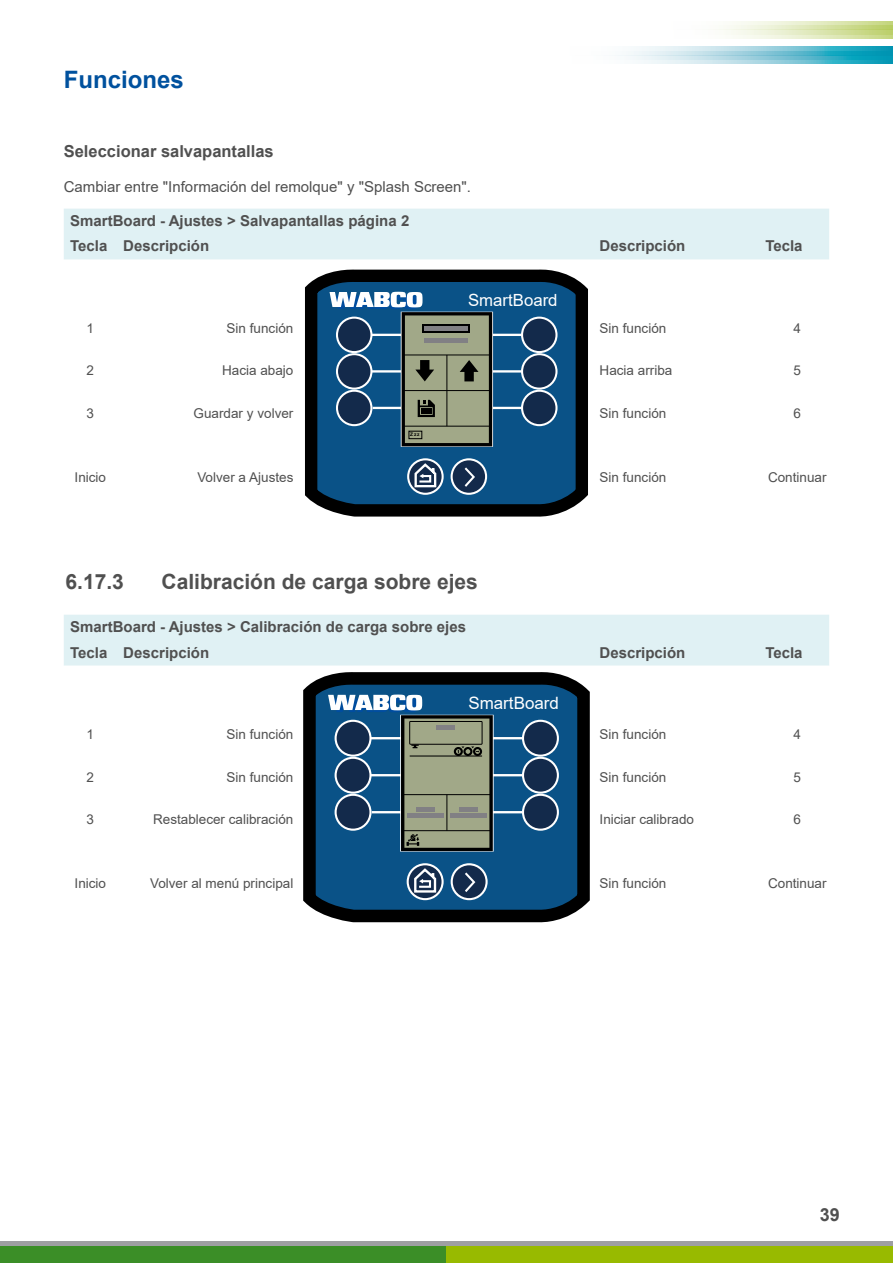
<style>
.page{position:relative;width:893px;height:1263px;background:#fff}
.page>*{position:absolute;margin:0;border:0;box-sizing:border-box;transform-origin:0 0}
.t1{font:700 24px "Arial";color:#00519e}
.t2{font:700 21px "Arial";color:#505050}
.t3{font:700 18px "Arial";color:#505050}
.t4{font:16.95px "Arial";color:#fff}
.t5{font:16.8px "Arial";color:#fff}
.t6{font:700 16.5px "Arial";color:#505050}
.t7{font:700 15px/25.5px "Arial";color:#505050}
.t8{font:15px "Arial";color:#505050}
.t9{font:13.5px "Arial";color:#505050}
.t10{font:700 4.8px "Arial";color:#000}
</style>
<div class="page">
<div style="left:0;top:1246px;width:446px;height:17px;background:#3b8e27"></div>
<div style="left:446px;top:1246px;width:447px;height:17px;background:#98ba00"></div>
<hr style="left:0;top:1242px;width:893px;height:4px;background:#9e9fa2">
<svg style="left:726px;top:34px;width:167px;height:4px"></svg>
<svg style="left:726px;top:30px;width:167px;height:4px"></svg>
<svg style="left:715px;top:21px;width:178px;height:9px"></svg>
<svg style="left:641px;top:60px;width:252px;height:4px"></svg>
<svg style="left:617px;top:55px;width:276px;height:5px"></svg>
<svg style="left:628px;top:47px;width:265px;height:8px;background:#88ccda"></svg>
<div style="left:64px;top:209px;width:765px;height:51px;background:#e0f1f4"></div>
<svg style="left:326px;top:269px;width:239px;height:5px"></svg>
<svg style="left:305px;top:274px;width:283px;height:243px;background:#133b58"></svg>
<div style="left:522px;top:318px;width:34px;height:34px;background:#132a4b;border-radius:50%"></div>
<div style="left:521px;top:317px;width:36px;height:36px;border:2px solid #fff;border-radius:50%"></div>
<div style="left:522px;top:354px;width:34px;height:35px;background:#132a4b;border-radius:50%"></div>
<div style="left:521px;top:353px;width:36px;height:37px;border:2px solid #fff;border-radius:50%"></div>
<div style="left:522px;top:391px;width:34px;height:34px;background:#132a4b;border-radius:50%"></div>
<div style="left:521px;top:390px;width:36px;height:36px;border:2px solid #fff;border-radius:50%"></div>
<hr style="left:491px;top:370px;width:31px;height:3px;background:#fff">
<hr style="left:491px;top:334px;width:31px;height:2px;background:#fff">
<hr style="left:491px;top:407px;width:31px;height:2px;background:#fff">
<svg style="left:318px;top:452px;width:257px;height:52px;background:#175583"></svg>
<svg style="left:330px;top:292px;width:162px;height:154px;background:#55737d"></svg>
<div style="left:408px;top:431px;width:14px;height:8px;border:1px solid #000"></div>
<div style="left:64px;top:615px;width:765px;height:51px;background:#e0f1f4"></div>
<svg style="left:323px;top:672px;width:245px;height:251px"></svg>
<svg style="left:303px;top:677px;width:287px;height:245px;background:#113a58"></svg>
<div style="left:523px;top:721px;width:35px;height:35px;background:#132a4b;border-radius:50%"></div>
<div style="left:522px;top:720px;width:37px;height:37px;border:2px solid #fff;border-radius:50%"></div>
<div style="left:523px;top:758px;width:35px;height:35px;background:#132a4b;border-radius:50%"></div>
<div style="left:522px;top:757px;width:37px;height:37px;border:2px solid #fff;border-radius:50%"></div>
<div style="left:523px;top:795px;width:35px;height:35px;background:#132a4b;border-radius:50%"></div>
<div style="left:522px;top:794px;width:37px;height:37px;border:2px solid #fff;border-radius:50%"></div>
<hr style="left:491px;top:774px;width:32px;height:2px;background:#fff">
<hr style="left:491px;top:737px;width:32px;height:2px;background:#fff">
<hr style="left:491px;top:811px;width:32px;height:2px;background:#fff">
<svg style="left:316px;top:857px;width:261px;height:52px;background:#175584"></svg>
<svg style="left:328px;top:694px;width:165px;height:157px;background:#5a7781"></svg>
<h1 class="t1" style="left:64px;top:63px;width:122px">Funciones</h1>
<p class="t6" style="left:64px;top:139px;width:212px">Seleccionar salvapantallas</p>
<p class="t8" style="left:64px;top:176px;width:409px">Cambiar entre "Información del remolque" y "Splash Screen".</p>
<p class="t7" style="left:70px;top:208px;width:341px">SmartBoard - Ajustes &gt; Salvapantallas página 2<br>Tecla Descripción</p>
<p class="t5" style="left:468px;top:289px;width:91px">SmartBoard</p>
<p class="t7" style="left:600px;top:234px;width:87px">Descripción</p>
<p class="t7" style="left:765px;top:234px;width:39px">Tecla</p>
<p class="t9" style="left:87px;top:319px;width:9px">1</p>
<p class="t9" style="left:227px;top:319px;width:68px">Sin función</p>
<p class="t9" style="left:600px;top:319px;width:68px">Sin función</p>
<p class="t9" style="left:794px;top:319px;width:9px">4</p>
<p class="t9" style="left:87px;top:361px;width:9px">2</p>
<p class="t9" style="left:222px;top:361px;width:73px">Hacia abajo</p>
<p class="t9" style="left:600px;top:361px;width:74px">Hacia arriba</p>
<p class="t9" style="left:794px;top:361px;width:9px">5</p>
<p class="t9" style="left:87px;top:404px;width:9px">3</p>
<p class="t9" style="left:194px;top:404px;width:101px">Guardar y volver</p>
<p class="t9" style="left:600px;top:404px;width:68px">Sin función</p>
<p class="t9" style="left:794px;top:404px;width:9px">6</p>
<p class="t10" style="left:410px;top:431px;width:11px">Zzz</p>
<p class="t9" style="left:75px;top:468px;width:33px">Inicio</p>
<p class="t9" style="left:197px;top:468px;width:98px">Volver a Ajustes</p>
<p class="t9" style="left:600px;top:468px;width:68px">Sin función</p>
<p class="t9" style="left:768px;top:468px;width:60px">Continuar</p>
<h2 class="t2" style="left:66px;top:567px;width:60px">6.17.3</h2>
<h2 class="t2" style="left:162px;top:567px;width:318px">Calibración de carga sobre ejes</h2>
<p class="t7" style="left:70px;top:614px;width:397px">SmartBoard - Ajustes &gt; Calibración de carga sobre ejes<br>Tecla Descripción</p>
<p class="t4" style="left:468px;top:691px;width:92px">SmartBoard</p>
<p class="t7" style="left:600px;top:640px;width:87px">Descripción</p>
<p class="t7" style="left:765px;top:640px;width:39px">Tecla</p>
<p class="t9" style="left:87px;top:725px;width:9px">1</p>
<p class="t9" style="left:227px;top:725px;width:68px">Sin función</p>
<p class="t9" style="left:600px;top:725px;width:68px">Sin función</p>
<p class="t9" style="left:794px;top:725px;width:9px">4</p>
<p class="t9" style="left:87px;top:767px;width:9px">2</p>
<p class="t9" style="left:227px;top:767px;width:68px">Sin función</p>
<p class="t9" style="left:600px;top:767px;width:68px">Sin función</p>
<p class="t9" style="left:794px;top:767px;width:9px">5</p>
<p class="t9" style="left:87px;top:810px;width:9px">3</p>
<p class="t9" style="left:153px;top:810px;width:142px">Restablecer calibración</p>
<p class="t9" style="left:600px;top:810px;width:96px">Iniciar calibrado</p>
<p class="t9" style="left:794px;top:810px;width:9px">6</p>
<p class="t9" style="left:75px;top:874px;width:33px">Inicio</p>
<p class="t9" style="left:150px;top:874px;width:145px">Volver al menú principal</p>
<p class="t9" style="left:600px;top:874px;width:68px">Sin función</p>
<p class="t9" style="left:768px;top:874px;width:60px">Continuar</p>
<h3 class="t3" style="left:820px;top:1202px;width:22px">39</h3>
</div>
